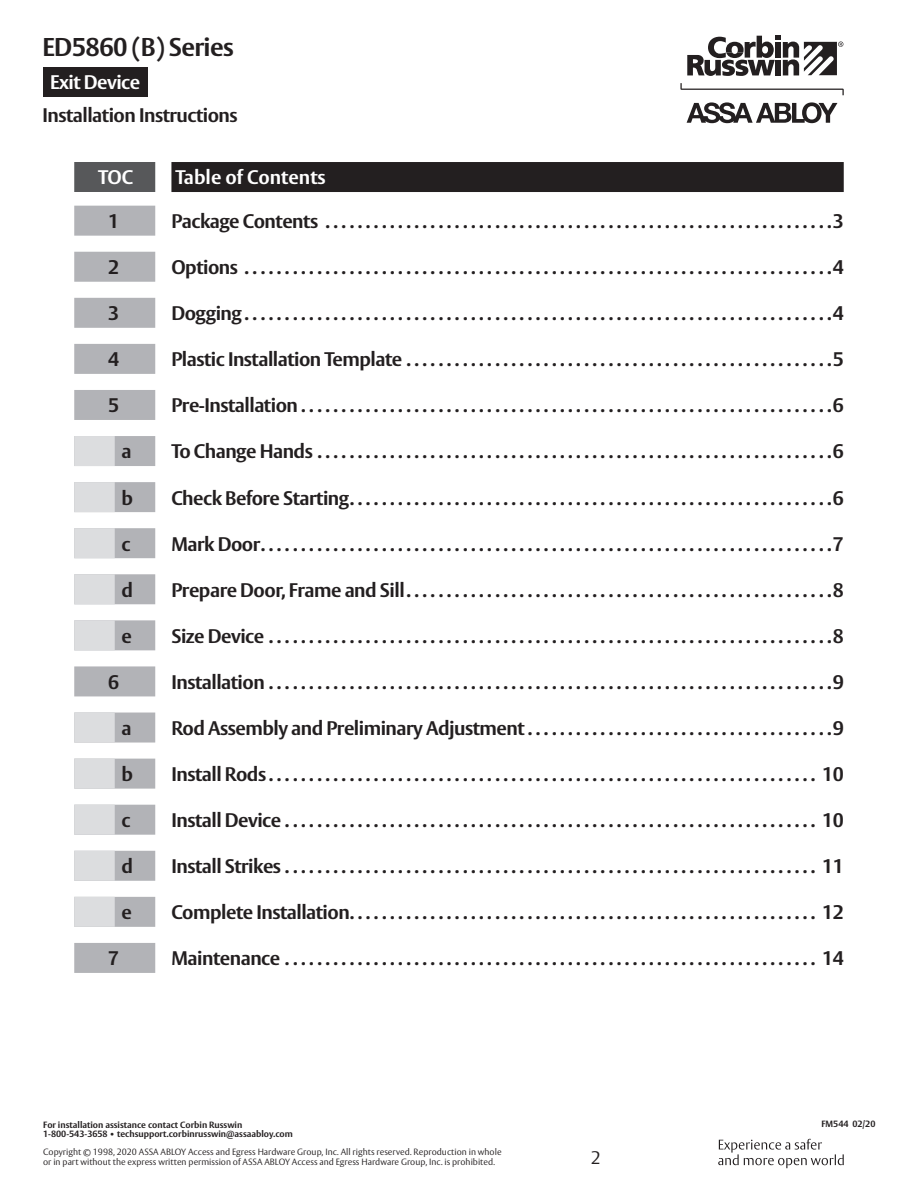
<style>
.page{position:relative;width:918px;height:1188px;background:#fff}
.page>*{position:absolute;margin:0;border:0;box-sizing:border-box;transform-origin:0 0}
.t1{font:700 25.5px "ASSA Vesta";letter-spacing:-.025em;color:#231f20}
.t2{font:700 19.5px "ASSA Vesta";letter-spacing:-.025em;color:#231f20}
.t3{font:700 19.5px "ASSA Vesta";color:#fff}
.t4{font:700 19.5px "ASSA Vesta";letter-spacing:-.025em;color:#fff}
.t5{font:300 18px "ASSA Vesta";color:#231f20}
.t6{font:300 9px/10.8px "ASSA Vesta";color:#231f20}
.t7{font:700 9px "ASSA Vesta";color:#231f20}
</style>
<div class="page">
<div style="left:43px;top:67px;width:105px;height:30px;background:#231f20"></div>
<svg style="left:680px;top:83px;width:164px;height:12px"></svg>
<svg style="left:687px;top:102px;width:150px;height:21px"></svg>
<svg style="left:687px;top:36px;width:156px;height:40px"></svg>
<svg style="left:718px;top:1139px;width:126px;height:29px"></svg>
<div style="left:74px;top:162px;width:81px;height:30px;background:#57585a"></div>
<div style="left:171px;top:162px;width:673px;height:30px;background:#231f20"></div>
<div style="left:74px;top:206px;width:81px;height:30px;background:#b2b3b7"></div>
<div style="left:74px;top:252px;width:81px;height:30px;background:#b2b3b7"></div>
<div style="left:74px;top:298px;width:81px;height:30px;background:#b2b3b7"></div>
<div style="left:74px;top:344px;width:81px;height:30px;background:#b2b3b7"></div>
<div style="left:74px;top:390px;width:81px;height:30px;background:#b2b3b7"></div>
<div style="left:74px;top:436px;width:81px;height:30px;background:#b2b3b7"></div>
<div style="left:74px;top:436px;width:41px;height:30px;background:#dcdddf"></div>
<div style="left:74px;top:482px;width:81px;height:30px;background:#b2b3b7"></div>
<div style="left:74px;top:482px;width:41px;height:30px;background:#dcdddf"></div>
<div style="left:74px;top:528px;width:81px;height:30px;background:#b2b3b7"></div>
<div style="left:74px;top:528px;width:41px;height:30px;background:#dcdddf"></div>
<div style="left:74px;top:574px;width:81px;height:30px;background:#b2b3b7"></div>
<div style="left:74px;top:574px;width:41px;height:30px;background:#dcdddf"></div>
<div style="left:74px;top:620px;width:81px;height:30px;background:#b2b3b7"></div>
<div style="left:74px;top:620px;width:41px;height:30px;background:#dcdddf"></div>
<div style="left:74px;top:666px;width:81px;height:30px;background:#b2b3b7"></div>
<div style="left:74px;top:713px;width:81px;height:30px;background:#b2b3b7"></div>
<div style="left:74px;top:713px;width:41px;height:30px;background:#dcdddf"></div>
<div style="left:74px;top:759px;width:81px;height:30px;background:#b2b3b7"></div>
<div style="left:74px;top:759px;width:41px;height:30px;background:#dcdddf"></div>
<div style="left:74px;top:805px;width:81px;height:30px;background:#b2b3b7"></div>
<div style="left:74px;top:805px;width:41px;height:30px;background:#dcdddf"></div>
<div style="left:74px;top:851px;width:81px;height:30px;background:#b2b3b7"></div>
<div style="left:74px;top:851px;width:41px;height:30px;background:#dcdddf"></div>
<div style="left:74px;top:897px;width:81px;height:30px;background:#b2b3b7"></div>
<div style="left:74px;top:897px;width:41px;height:30px;background:#dcdddf"></div>
<div style="left:74px;top:943px;width:81px;height:30px;background:#b2b3b7"></div>
<h1 class="t1" style="left:43px;top:31px;width:193px">ED5860 (B) Series</h1>
<p class="t4" style="left:50px;top:70px;width:92px">Exit Device</p>
<p class="t2" style="left:43px;top:103px;width:197px">Installation Instructions</p>
<p class="t3" style="left:98px;top:166px;width:37px">TOC</p>
<p class="t3" style="left:176px;top:166px;width:152px">Table of Contents</p>
<p class="t2" style="left:108px;top:209px;width:13px">1</p>
<p class="t2" style="left:171px;top:209px;width:674px">Package Contents . . . . . . . . . . . . . . . . . . . . . . . . . . . . . . . . . . . . . . . . . . . . . . . . . . . . . . . . . . . . . . 3</p>
<p class="t2" style="left:108px;top:255px;width:13px">2</p>
<p class="t2" style="left:171px;top:255px;width:674px">Options . . . . . . . . . . . . . . . . . . . . . . . . . . . . . . . . . . . . . . . . . . . . . . . . . . . . . . . . . . . . . . . . . . . . . . . . 4</p>
<p class="t2" style="left:108px;top:301px;width:13px">3</p>
<p class="t2" style="left:171px;top:301px;width:674px">Dogging . . . . . . . . . . . . . . . . . . . . . . . . . . . . . . . . . . . . . . . . . . . . . . . . . . . . . . . . . . . . . . . . . . . . . . . . 4</p>
<p class="t2" style="left:108px;top:348px;width:13px">4</p>
<p class="t2" style="left:171px;top:348px;width:674px">Plastic Installation Template . . . . . . . . . . . . . . . . . . . . . . . . . . . . . . . . . . . . . . . . . . . . . . . . . . . . 5</p>
<p class="t2" style="left:108px;top:394px;width:13px">5</p>
<p class="t2" style="left:171px;top:394px;width:674px">Pre-Installation . . . . . . . . . . . . . . . . . . . . . . . . . . . . . . . . . . . . . . . . . . . . . . . . . . . . . . . . . . . . . . . . . 6</p>
<p class="t2" style="left:122px;top:440px;width:12px">a</p>
<p class="t2" style="left:171px;top:440px;width:674px">To Change Hands . . . . . . . . . . . . . . . . . . . . . . . . . . . . . . . . . . . . . . . . . . . . . . . . . . . . . . . . . . . . . . . 6</p>
<p class="t2" style="left:122px;top:486px;width:13px">b</p>
<p class="t2" style="left:171px;top:486px;width:674px">Check Before Starting . . . . . . . . . . . . . . . . . . . . . . . . . . . . . . . . . . . . . . . . . . . . . . . . . . . . . . . . . . . 6</p>
<p class="t2" style="left:122px;top:532px;width:11px">c</p>
<p class="t2" style="left:171px;top:532px;width:674px">Mark Door . . . . . . . . . . . . . . . . . . . . . . . . . . . . . . . . . . . . . . . . . . . . . . . . . . . . . . . . . . . . . . . . . . . . . . 7</p>
<p class="t2" style="left:122px;top:578px;width:13px">d</p>
<p class="t2" style="left:171px;top:578px;width:674px">Prepare Door, Frame and Sill . . . . . . . . . . . . . . . . . . . . . . . . . . . . . . . . . . . . . . . . . . . . . . . . . . . . 8</p>
<p class="t2" style="left:122px;top:624px;width:12px">e</p>
<p class="t2" style="left:171px;top:624px;width:674px">Size Device . . . . . . . . . . . . . . . . . . . . . . . . . . . . . . . . . . . . . . . . . . . . . . . . . . . . . . . . . . . . . . . . . . . . . 8</p>
<p class="t2" style="left:108px;top:670px;width:13px">6</p>
<p class="t2" style="left:171px;top:670px;width:674px">Installation . . . . . . . . . . . . . . . . . . . . . . . . . . . . . . . . . . . . . . . . . . . . . . . . . . . . . . . . . . . . . . . . . . . . . 9</p>
<p class="t2" style="left:122px;top:716px;width:12px">a</p>
<p class="t2" style="left:171px;top:716px;width:674px">Rod Assembly and Preliminary Adjustment . . . . . . . . . . . . . . . . . . . . . . . . . . . . . . . . . . . . . 9</p>
<p class="t2" style="left:122px;top:762px;width:13px">b</p>
<p class="t2" style="left:171px;top:762px;width:674px">Install Rods . . . . . . . . . . . . . . . . . . . . . . . . . . . . . . . . . . . . . . . . . . . . . . . . . . . . . . . . . . . . . . . . . . . . 10</p>
<p class="t2" style="left:122px;top:808px;width:11px">c</p>
<p class="t2" style="left:171px;top:808px;width:674px">Install Device . . . . . . . . . . . . . . . . . . . . . . . . . . . . . . . . . . . . . . . . . . . . . . . . . . . . . . . . . . . . . . . . . . 10</p>
<p class="t2" style="left:122px;top:854px;width:13px">d</p>
<p class="t2" style="left:171px;top:854px;width:674px">Install Strikes . . . . . . . . . . . . . . . . . . . . . . . . . . . . . . . . . . . . . . . . . . . . . . . . . . . . . . . . . . . . . . . . . . 11</p>
<p class="t2" style="left:122px;top:900px;width:12px">e</p>
<p class="t2" style="left:171px;top:900px;width:674px">Complete Installation.......................................................... 12</p>
<p class="t2" style="left:108px;top:947px;width:13px">7</p>
<p class="t2" style="left:171px;top:947px;width:674px">Maintenance . . . . . . . . . . . . . . . . . . . . . . . . . . . . . . . . . . . . . . . . . . . . . . . . . . . . . . . . . . . . . . . . . . 14</p>
<p class="t7" style="left:43px;top:1120px;width:201px">For installation assistance contact Corbin Russwin</p>
<p class="t7" style="left:821px;top:1119px;width:56px">FM544 02/20</p>
<p class="t7" style="left:43px;top:1129px;width:251px">1-800-543-3658 • techsupport.corbinrusswin@assaabloy.com</p>
<p class="t6" style="left:43px;top:1147px;width:460px">Copyright © 1998, 2020 ASSA ABLOY Access and Egress Hardware Group, Inc. All rights reserved. Reproduction in whole or in part without the express written permission of ASSA ABLOY Access and Egress Hardware Group, Inc. is prohibited.</p>
<p class="t5" style="left:591px;top:1147px;width:12px">2</p>
</div>
